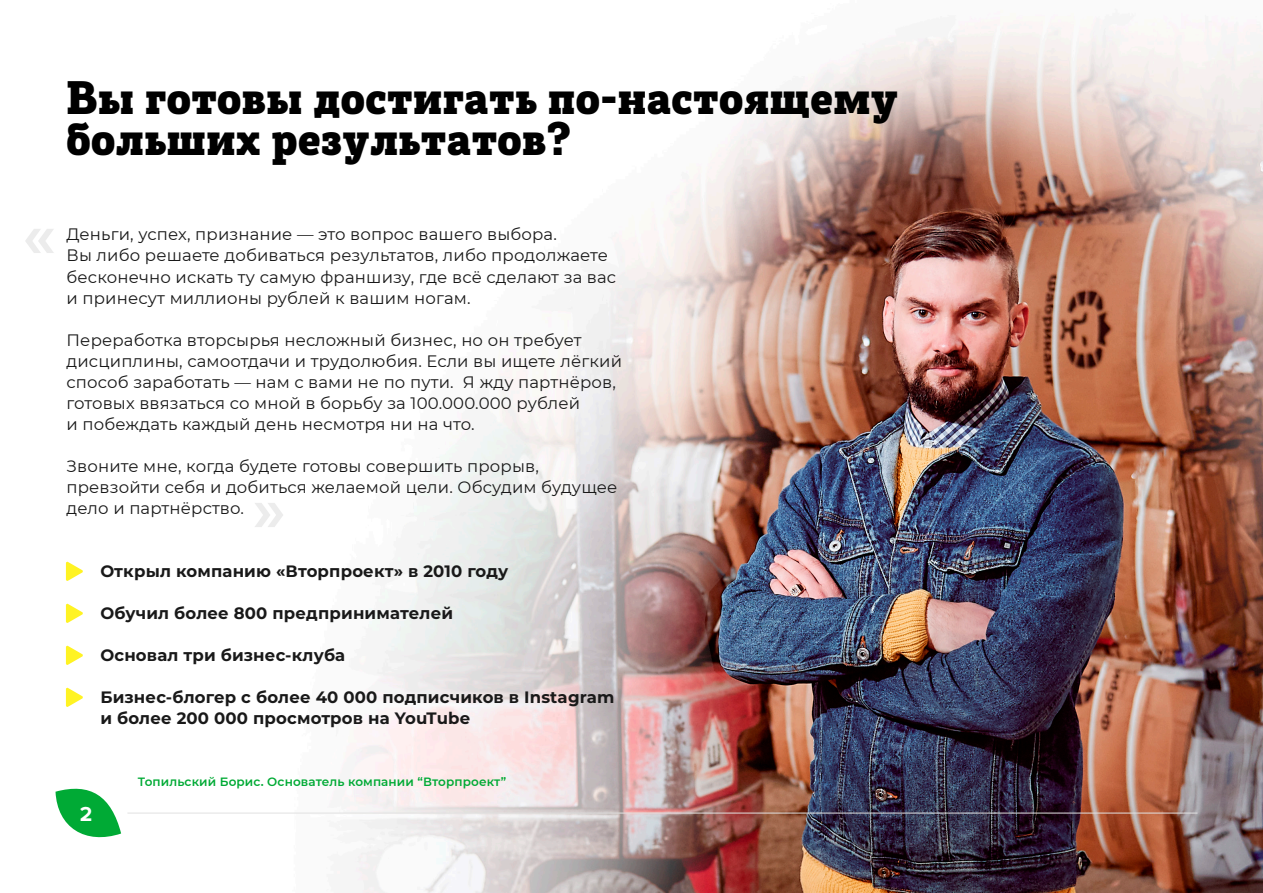
<style>
.page{position:relative;width:1263px;height:893px;background:#fff}
.page>*{position:absolute;margin:0;border:0;box-sizing:border-box;transform-origin:0 0}
.t1{font:45px/40.5px "Posterizer KG";letter-spacing:.01em;color:#000}
.t2{font:700 21px "Proxima Nova";color:#fff}
.t3{font:16.5px/21px "Montserrat";letter-spacing:.01em;color:#191919}
.t4{font:700 16.5px/21px "Montserrat";letter-spacing:.01em;color:#191919}
.t5{font:600 12px "Montserrat";letter-spacing:.01em;color:#00aa35}
</style>
<div class="page">
<img style="left:55px;top:27px;width:1208px;height:866px">
<svg style="left:56px;top:782px;width:65px;height:63px"></svg>
<hr style="left:127px;top:813px;width:1070px;height:1px;background:#e1e1e1">
<svg style="left:66px;top:561px;width:17px;height:20px"></svg>
<svg style="left:66px;top:603px;width:17px;height:20px"></svg>
<svg style="left:66px;top:645px;width:17px;height:20px"></svg>
<svg style="left:66px;top:687px;width:17px;height:20px"></svg>
<h1 class="t1" style="left:67px;top:78px;width:833px">Вы готовы достигать по-настоящему больших результатов?</h1>
<p class="t3" style="left:67px;top:224px;width:551px">Деньги, успех, признание — это вопрос вашего выбора.<br>Вы либо решаете добиваться результатов, либо продолжаете бесконечно искать ту самую франшизу, где всё сделают за вас и принесут миллионы рублей к вашим ногам.</p>
<p class="t3" style="left:67px;top:329px;width:557px">Переработка вторсырья несложный бизнес, но он требует дисциплины, самоотдачи и трудолюбия. Если вы ищете лёгкий способ заработать — нам с вами не по пути. Я жду партнёров, готовых ввязаться со мной в борьбу за 100.000.000 рублей<br>и побеждать каждый день несмотря ни на что.</p>
<p class="t3" style="left:67px;top:455px;width:552px">Звоните мне, когда будете готовы совершить прорыв, превзойти себя и добиться желаемой цели. Обсудим будущее дело и партнёрство.</p>
<p class="t4" style="left:100px;top:559px;width:409px">Открыл компанию «Вторпроект» в 2010 году</p>
<p class="t4" style="left:100px;top:601px;width:354px">Обучил более 800 предпринимателей</p>
<p class="t4" style="left:100px;top:643px;width:246px">Основал три бизнес-клуба</p>
<p class="t4" style="left:100px;top:685px;width:516px">Бизнес-блогер с более 40 000 подписчиков в Instagram и более 200 000 просмотров на YouTube</p>
<p class="t2" style="left:80px;top:801px;width:14px">2</p>
<p class="t5" style="left:138px;top:773px;width:370px">Топильский Борис. Основатель компании “Вторпроект”</p>
</div>
